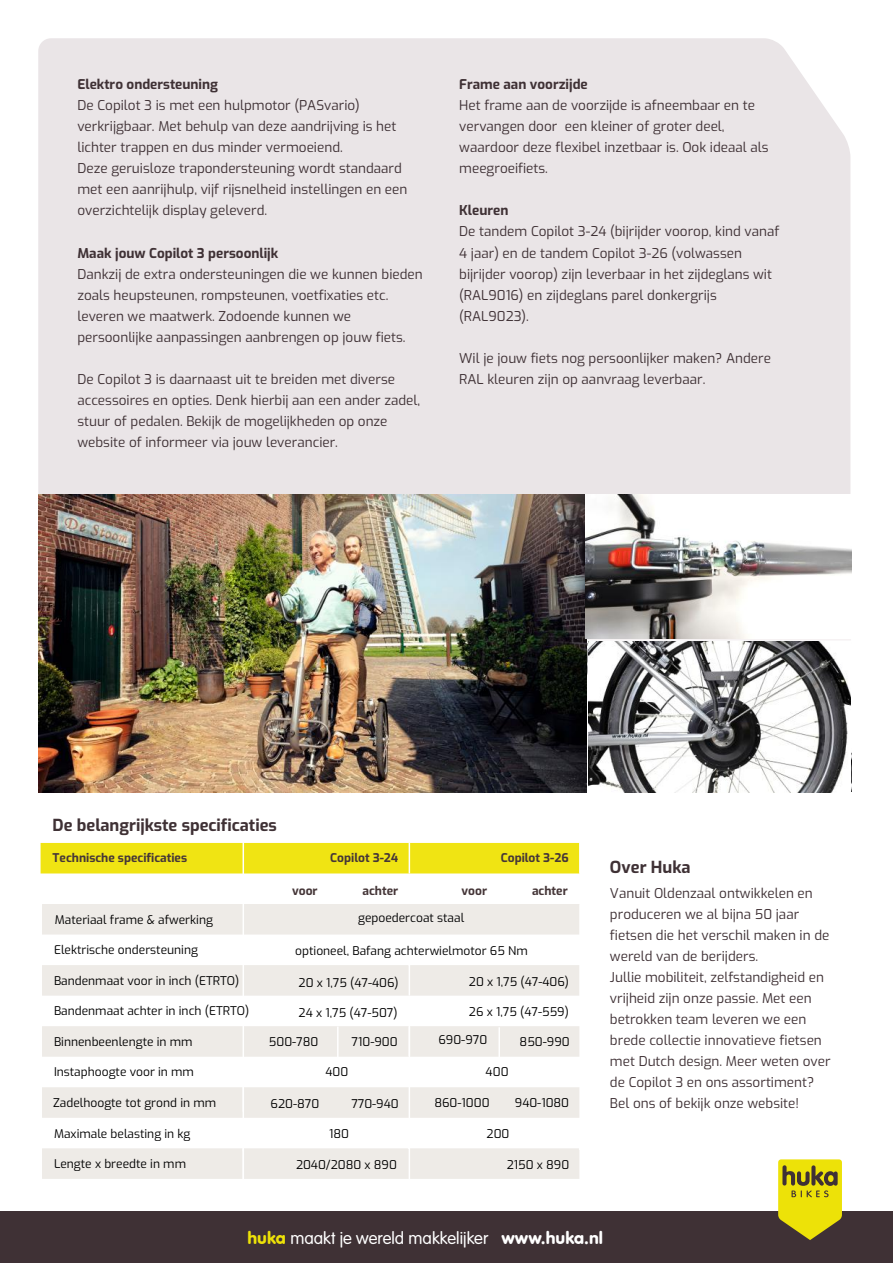
<style>
.page{position:relative;width:893px;height:1263px;background:#fff}
.page>*{position:absolute;margin:0;border:0;box-sizing:border-box;transform-origin:0 0}
.t1{font:300 18px "VAG Rundschrift D";color:#fff}
.t2{font:700 16.5px "Exo";color:#3f3135}
.t3{font:700 16.5px "Exo";color:#3f3135}
.t4{font:13.5px/21px "Exo";color:#3f3135}
.t5{font:700 13.5px "Exo";color:#3f3135}
.t6{font:12px "Exo";color:#000}
.t7{font:700 12px "Exo";color:#453638}
.t8{font:12px "Exo";color:#000001}
.t9{font:12px "Exo";color:#000}
.t10{font:12px "Exo";color:#000001}
.s1{font-style:inherit}
.s2{font-weight:400;color:#ede208}
.s3{font-weight:400}
</style>
<div class="page">
<div style="left:0;top:1212px;width:893px;height:51px;background:#3f3135"></div>
<svg style="left:778px;top:1159px;width:64px;height:81px;background:#c0b415"></svg>
<div style="left:38px;top:38px;width:812px;height:457px;background:#eae5e7"></div>
<div style="left:587px;top:495px;width:263px;height:147px;background:linear-gradient(to right,#f6f2f3,#f6f2f3)"></div>
<hr style="left:588px;top:641px;width:268px;height:1px;background:#fff">
<hr style="left:586px;top:495px;width:2px;height:294px;background:#fff">
<img style="left:38px;top:495px;width:548px;height:297px">
<img style="left:588px;top:642px;width:262px;height:150px">
<img style="left:586px;top:495px;width:265px;height:143px">
<div style="left:41px;top:843px;width:538px;height:30px;background:#f0e413"></div>
<svg style="left:42px;top:904px;width:537px;height:275px;fill:#eeebe7"></svg>
<hr style="left:409px;top:843px;width:1px;height:30px;background:#fff">
<hr style="left:409px;top:965px;width:1px;height:30px;background:#fff">
<hr style="left:409px;top:935px;width:1px;height:31px;background:#fff">
<hr style="left:409px;top:1026px;width:1px;height:31px;background:#fff">
<hr style="left:242px;top:1084px;width:2px;height:41px;background:#fff">
<svg style="left:241px;top:842px;width:5px;height:270px"></svg>
<hr style="left:408px;top:1085px;width:3px;height:101px;background:#fff">
<hr style="left:242px;top:1124px;width:2px;height:64px;background:#fff">
<hr style="left:337px;top:1026px;width:2px;height:31px;background:#fff">
<hr style="left:498px;top:1027px;width:2px;height:31px;background:#fff">
<p class="t5" style="left:77px;top:74px;width:142px">Elektro ondersteuning</p>
<p class="t4" style="left:77px;top:94px;width:332px">De Copilot 3 is met een hulpmotor (PASvario) verkrijgbaar. Met behulp van deze aandrijving is het lichter trappen en dus minder vermoeiend.<br>Deze geruisloze trapondersteuning wordt standaard met een aanrijhulp, vijf rijsnelheid instellingen en een overzichtelijk display geleverd.</p>
<p class="t5" style="left:77px;top:242px;width:202px">Maak jouw Copilot 3 persoonlijk</p>
<p class="t4" style="left:77px;top:263px;width:347px">Dankzij de extra ondersteuningen die we kunnen bieden zoals heupsteunen, rompsteunen, voetfixaties etc. leveren we maatwerk. Zodoende kunnen we persoonlijke aanpassingen aanbrengen op jouw fiets.</p>
<p class="t4" style="left:77px;top:368px;width:344px">De Copilot 3 is daarnaast uit te breiden met diverse accessoires en opties. Denk hierbij aan een ander zadel, stuur of pedalen. Bekijk de mogelijkheden op onze website of informeer via jouw leverancier.</p>
<p class="t5" style="left:459px;top:74px;width:130px">Frame aan voorzijde</p>
<p class="t4" style="left:459px;top:94px;width:311px">Het frame aan de voorzijde is afneembaar en te vervangen door een kleiner of groter deel, waardoor deze flexibel inzetbaar is. Ook ideaal als meegroeifiets.</p>
<p class="t5" style="left:459px;top:200px;width:51px">Kleuren</p>
<p class="t4" style="left:459px;top:220px;width:322px">De tandem Copilot 3-24 (bijrijder voorop, kind vanaf 4 jaar) en de tandem Copilot 3-26 (volwassen bijrijder voorop) zijn leverbaar in het <span class="s1">zijdeglans</span> wit (RAL9016) en <span class="s1">zijdeglans</span> parel donkergrijs (RAL9023).</p>
<p class="t4" style="left:459px;top:347px;width:313px">Wil je jouw fiets nog persoonlijker maken? Andere<br>RAL kleuren zijn op aanvraag leverbaar.</p>
<p class="t2" style="left:53px;top:813px;width:226px">De belangrijkste speci<span class="s1">fi</span>caties</p>
<p class="t7" style="left:53px;top:848px;width:136px">Technische specificaties</p>
<p class="t7" style="left:330px;top:848px;width:70px">Copilot 3-24</p>
<p class="t7" style="left:501px;top:848px;width:69px">Copilot 3-26</p>
<p class="t6" style="left:55px;top:911px;width:160px">Materiaal frame &amp; afwerking</p>
<p class="t6" style="left:54px;top:941px;width:145px">Elektrische ondersteuning</p>
<p class="t6" style="left:54px;top:972px;width:187px">Bandenmaat voor in inch (ETRTO)</p>
<p class="t7" style="left:292px;top:881px;width:27px">voor</p>
<p class="t7" style="left:362px;top:881px;width:37px">achter</p>
<p class="t7" style="left:461px;top:881px;width:27px">voor</p>
<p class="t7" style="left:532px;top:881px;width:37px">achter</p>
<p class="t10" style="left:358px;top:909px;width:108px">gepoedercoat <span class="s1">staal</span></p>
<p class="t8" style="left:295px;top:942px;width:234px"><span class="s1">o</span>ptioneel, Bafang <span class="s1">achter</span>wielmotor 65 Nm</p>
<p class="t9" style="left:299px;top:974px;width:102px">20 x 1,75 (47-406)</p>
<p class="t9" style="left:469px;top:972px;width:102px">20 x 1,75 (47-406)</p>
<p class="t6" style="left:54px;top:1002px;width:197px">Bandenmaat achter in inch (ETRTO)</p>
<p class="t6" style="left:299px;top:1004px;width:100px">24 x 1,75 (47-507)</p>
<p class="t6" style="left:469px;top:1002px;width:102px">26 x 1,75 (47-559)</p>
<p class="t6" style="left:54px;top:1033px;width:140px">Binnenbeenlengte in mm</p>
<p class="t6" style="left:352px;top:1032px;width:48px">710-900</p>
<p class="t6" style="left:269px;top:1032px;width:51px">500-780</p>
<p class="t6" style="left:54px;top:1063px;width:141px">Instaphoogte voor in mm</p>
<p class="t6" style="left:325px;top:1063px;width:24px">400</p>
<p class="t6" style="left:438px;top:1031px;width:50px">690-970</p>
<p class="t6" style="left:520px;top:1032px;width:52px">850-990</p>
<p class="t6" style="left:486px;top:1063px;width:24px">400</p>
<p class="t6" style="left:53px;top:1094px;width:164px">Zadelhoogte tot grond in mm</p>
<p class="t6" style="left:271px;top:1095px;width:50px">620-870</p>
<p class="t6" style="left:351px;top:1095px;width:49px">770-940</p>
<p class="t6" style="left:434px;top:1093px;width:57px">860-1000</p>
<p class="t6" style="left:515px;top:1094px;width:56px">940-1080</p>
<p class="t6" style="left:54px;top:1125px;width:138px">Maximale belasting in kg</p>
<p class="t6" style="left:54px;top:1154px;width:134px">Lengte x breedte in mm</p>
<p class="t6" style="left:329px;top:1124px;width:21px">180</p>
<p class="t6" style="left:487px;top:1124px;width:24px">200</p>
<p class="t6" style="left:296px;top:1156px;width:102px">2040/2080 x 890</p>
<p class="t6" style="left:507px;top:1156px;width:64px">2150 x 890</p>
<p class="t3" style="left:610px;top:855px;width:82px">Over Huka</p>
<p class="t4" style="left:610px;top:882px;width:222px">Vanuit Oldenzaal ontwikkelen en produceren we al bijna 50 jaar fietsen die het verschil maken in de wereld van de berijders.<br>Jullie mobiliteit, zelfstandigheid en vrijheid zijn onze passie. Met een betrokken team leveren we een brede collectie innovatieve fietsen met Dutch design. Meer weten over de Copilot 3 en ons assortiment?<br>Bel ons of bekijk onze website!</p>
<h1 class="t1" style="left:247px;top:1228px;width:357px"><span class="s2">huka</span> maakt je wereld makkelijker <span class="s3">www.huka.nl</span></h1>
</div>
